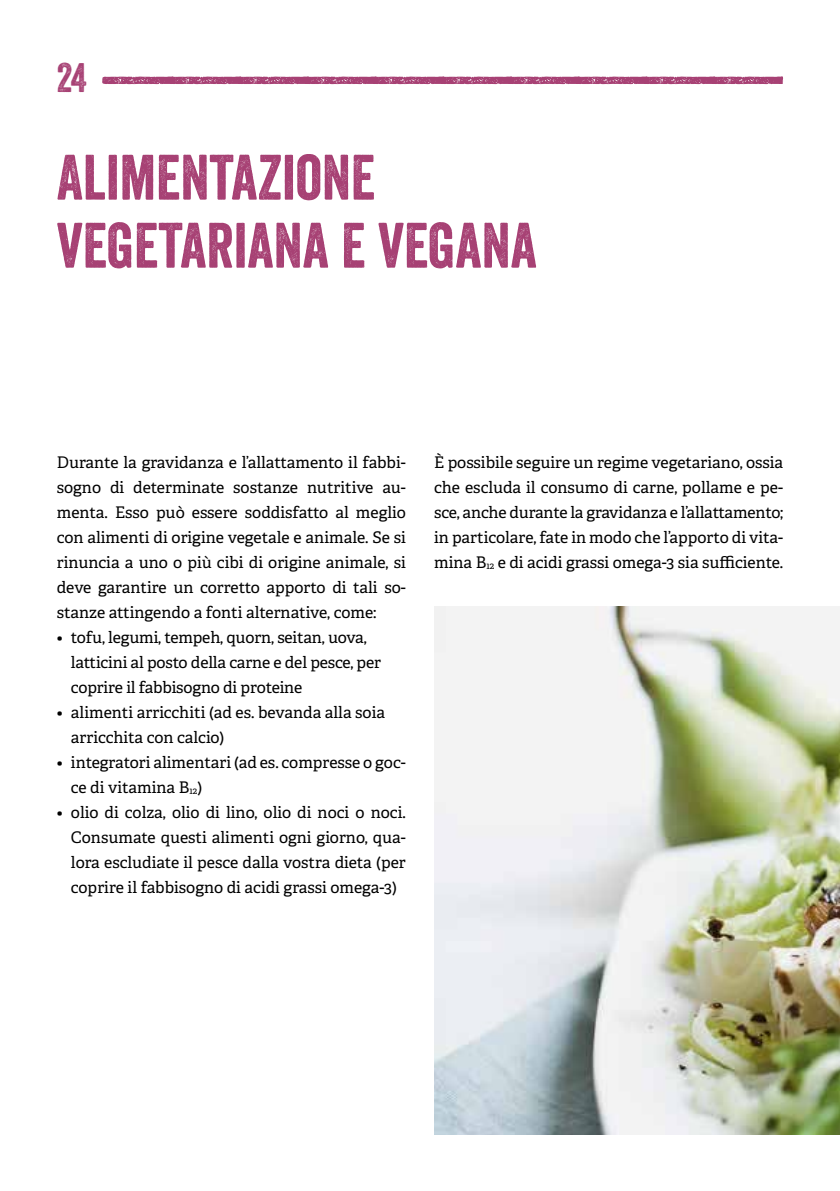
<style>
.page{position:relative;width:840px;height:1191px;background:#fff}
.page>*{position:absolute;margin:0;border:0;box-sizing:border-box;transform-origin:0 0}
.t1{font:62px/68px "Veneer";color:#a74174}
.t2{font:40px "Veneer";color:#a74174}
.t3{font:16px/25px "Adelle Basic";letter-spacing:-.005em;color:#000;text-align:justify}
</style>
<div class="page">
<svg style="left:102px;top:77px;width:680px;height:7px;background:#ab4b7b"></svg>
<img style="left:434px;top:606px;width:405px;height:528px">
<h2 class="t2" style="left:57px;top:53px;width:31px">24</h2>
<h1 class="t1" style="left:57px;top:143px;width:481px">ALIMENTAZIONE<br>VEGETARIANA E VEGANA</h1>
<p class="t3" style="left:57px;top:449px;width:350px">Durante la gravidanza e l’allattamento il fabbi&shy;sogno di determinate sostanze nutritive au&shy;menta. Esso può essere soddisfatto al meglio con alimenti di origine vegetale e animale. Se si rinuncia a uno o più cibi di origine animale, si deve garantire un corretto apporto di tali so&shy;stanze attingendo a fonti alternative, come:</p>
<p class="t3" style="left:71px;top:624px;width:311px;text-align:left;text-indent:-14px">• tofu, legumi, tempeh, quorn, seitan, uova, latticini al posto della carne e del pesce, per coprire il fabbisogno di proteine</p>
<p class="t3" style="left:71px;top:699px;width:315px;text-indent:-14px">• alimenti arricchiti (ad es. bevanda alla soia arricchita con calcio)</p>
<p class="t3" style="left:71px;top:749px;width:336px;text-indent:-14px">• integratori alimentari (ad es. compresse o goc&shy;ce di vitamina B<sub>12</sub>)</p>
<p class="t3" style="left:71px;top:799px;width:336px;text-indent:-14px">• olio di colza, olio di lino, olio di noci o noci.<br>Consumate questi alimenti ogni giorno, qua&shy;lora escludiate il pesce dalla vostra dieta (per coprire il fabbisogno di acidi grassi omega-3)</p>
<p class="t3" style="left:434px;top:449px;width:350px">È possibile seguire un regime vegetariano, ossia che escluda il consumo di carne, pollame e pe&shy;sce, anche durante la gravidanza e l’allattamento; in particolare, fate in modo che l’apporto di vita&shy;mina B<sub>12</sub> e di acidi grassi omega-3 sia sufficiente.</p>
</div>
